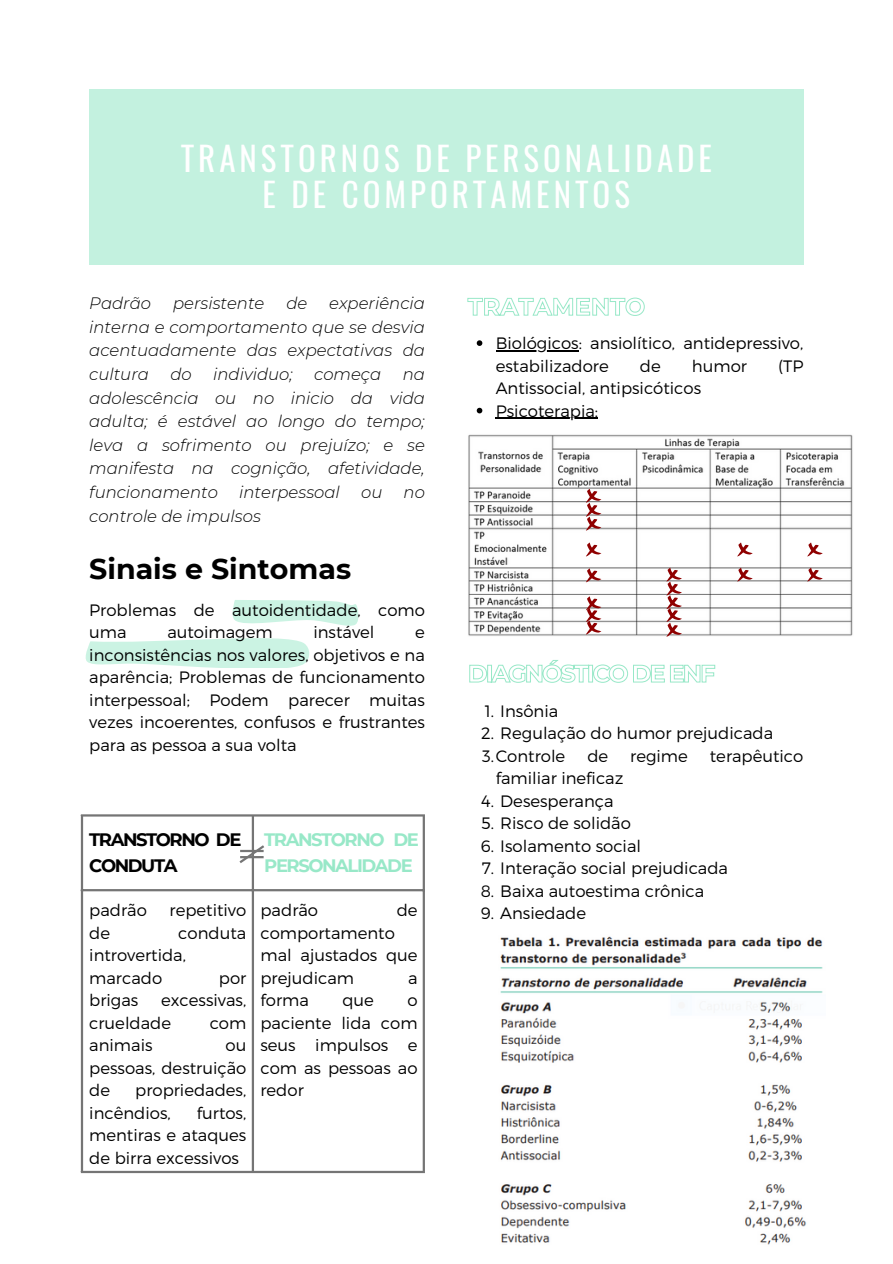
<style>
.page{position:relative;width:893px;height:1264px;background:#fff}
.page>*{position:absolute;margin:0;border:0;box-sizing:border-box;transform-origin:0 0}
.t1{font:33px/36px "Oswald";letter-spacing:.12em;color:#fff;text-align:center}
.t2{font:700 28.5px "Montserrat";color:#000}
.t3{font:700 18px/25.8px "Montserrat";letter-spacing:-.08em;color:#98e8c8}
.t4{font:700 18px/25.8px "Montserrat";letter-spacing:-.08em;color:#000}
.t5{font:300 16.5px/22.5px "Montserrat";color:#000}
.t6{font:italic 300 16.5px/23.5px "Montserrat";color:#000;text-align:justify}
</style>
<div class="page">
<div style="left:89px;top:89px;width:714px;height:176px;background:#c3f1df"></div>
<svg style="left:85px;top:638px;width:224px;height:30px;fill:#cbf3e3"></svg>
<svg style="left:232px;top:600px;width:127px;height:26px;fill:#cbf3e3"></svg>
<hr style="left:81px;top:816px;width:2px;height:354px;background:#757575">
<hr style="left:252px;top:816px;width:2px;height:354px;background:#757575">
<hr style="left:422px;top:816px;width:3px;height:354px;background:#757575">
<hr style="left:81px;top:814px;width:344px;height:2px;background:#757575">
<hr style="left:81px;top:889px;width:344px;height:2px;background:#757575">
<hr style="left:81px;top:1170px;width:344px;height:3px;background:#757575">
<svg style="left:476px;top:340px;width:6px;height:6px"></svg>
<hr style="left:495px;top:350px;width:83px;height:1px;background:#000">
<svg style="left:476px;top:408px;width:6px;height:5px"></svg>
<hr style="left:495px;top:418px;width:103px;height:1px;background:#000">
<svg style="left:467px;top:297px;width:178px;height:19px"></svg>
<svg style="left:469px;top:660px;width:246px;height:23px"></svg>
<svg style="left:239px;top:843px;width:25px;height:22px"></svg>
<img style="left:468px;top:434px;width:385px;height:202px">
<svg style="left:585px;top:489px;width:16px;height:41px"></svg>
<svg style="left:585px;top:568px;width:16px;height:14px"></svg>
<svg style="left:585px;top:542px;width:16px;height:14px"></svg>
<svg style="left:585px;top:596px;width:16px;height:38px"></svg>
<svg style="left:737px;top:542px;width:15px;height:14px"></svg>
<svg style="left:666px;top:567px;width:16px;height:69px"></svg>
<svg style="left:737px;top:567px;width:15px;height:14px"></svg>
<svg style="left:807px;top:567px;width:15px;height:14px"></svg>
<svg style="left:807px;top:542px;width:15px;height:14px"></svg>
<img style="left:500px;top:936px;width:323px;height:309px">
<p class="t1" style="left:181px;top:139px;width:532px">TRANSTORNOS DE PERSONALIDADE<br>E DE COMPORTAMENTOS</p>
<p class="t6" style="left:89px;top:291px;width:63px">Padrão</p>
<p class="t6" style="left:173px;top:291px;width:93px">persistente</p>
<p class="t6" style="left:286px;top:291px;width:22px">de</p>
<p class="t6" style="left:89px;top:291px;width:337px;text-indent:240px">experiência interna e comportamento que se desvia acentuadamente das expectativas da cultura</p>
<p class="t6" style="left:170px;top:362px;width:23px">do</p>
<p class="t6" style="left:213px;top:362px;width:81px">individuo;</p>
<p class="t6" style="left:314px;top:362px;width:69px">começa</p>
<p class="t6" style="left:89px;top:362px;width:337px;text-indent:313px">na adolescência ou no inicio da vida adulta; é estável ao longo do tempo; leva a sofrimento ou prejuízo; e se manifesta na cognição, afetividade, funcionamento</p>
<p class="t6" style="left:239px;top:480px;width:102px">interpessoal</p>
<p class="t6" style="left:361px;top:480px;width:23px">ou</p>
<p class="t6" style="left:403px;top:480px;width:23px">no</p>
<p class="t6" style="left:89px;top:504px;width:173px">controle de impulsos</p>
<p class="t2" style="left:89px;top:552px;width:263px">Sinais e Sintomas</p>
<p class="t5" style="left:89px;top:598px;width:337px">Problemas de autoidentidade, como uma</p>
<p class="t5" style="left:167px;top:620px;width:107px">autoimagem</p>
<p class="t5" style="left:313px;top:620px;width:63px">instável</p>
<p class="t5" style="left:89px;top:620px;width:337px;text-align:justify;text-indent:326px">e inconsistências nos valores, objetivos e na aparência; Problemas de funcionamento interpessoal; Podem parecer muitas vezes incoerentes, confusos e frustrantes para as pessoa a sua volta</p>
<p class="t4" style="left:89px;top:827px;width:154px">TRANSTORNO DE<br>CONDUTA</p>
<p class="t3" style="left:264px;top:827px;width:156px">TRANSTORNO DE<br>PERSONALIDADE</p>
<p class="t5" style="left:89px;top:898px;width:59px">padrão</p>
<p class="t5" style="left:170px;top:898px;width:78px">repetitivo</p>
<p class="t5" style="left:89px;top:920px;width:22px">de</p>
<p class="t5" style="left:260px;top:898px;width:59px">padrão</p>
<p class="t5" style="left:396px;top:898px;width:22px">de</p>
<p class="t5" style="left:260px;top:920px;width:159px">comportamento mal ajustados que prejudicam</p>
<p class="t5" style="left:89px;top:920px;width:159px;text-indent:89px">conduta introvertida, marcado</p>
<p class="t5" style="left:219px;top:965px;width:29px">por</p>
<p class="t5" style="left:408px;top:965px;width:11px">a</p>
<p class="t5" style="left:89px;top:988px;width:51px">brigas</p>
<p class="t5" style="left:89px;top:988px;width:158px;text-indent:72px">excessivas, crueldade</p>
<p class="t5" style="left:210px;top:1010px;width:38px">com</p>
<p class="t5" style="left:89px;top:1033px;width:65px">animais</p>
<p class="t5" style="left:89px;top:1033px;width:159px;text-align:justify;text-indent:136px">ou pessoas, destruição de</p>
<p class="t5" style="left:89px;top:1078px;width:159px;text-indent:46px">propriedades, incêndios,</p>
<p class="t5" style="left:89px;top:1100px;width:159px;text-align:justify;text-indent:108px">furtos, mentiras e ataques de birra excessivos</p>
<p class="t5" style="left:260px;top:988px;width:50px">forma</p>
<p class="t5" style="left:342px;top:988px;width:33px">que</p>
<p class="t5" style="left:260px;top:988px;width:159px;text-align:justify;text-indent:147px">o paciente lida com seus impulsos e com as pessoas ao redor</p>
<p class="t5" style="left:495px;top:331px;width:309px">Biológicos: ansiolítico, antidepressivo, estabilizadore</p>
<p class="t5" style="left:640px;top:354px;width:22px">de</p>
<p class="t5" style="left:692px;top:354px;width:57px">humor</p>
<p class="t5" style="left:778px;top:354px;width:27px">(TP</p>
<p class="t5" style="left:495px;top:376px;width:207px">Antissocial, antipsicóticos</p>
<p class="t5" style="left:495px;top:399px;width:104px">Psicoterapia:</p>
<p class="t5" style="left:484px;top:698px;width:75px">1. Insônia</p>
<p class="t5" style="left:481px;top:721px;width:293px">2. Regulação do humor prejudicada</p>
<p class="t5" style="left:482px;top:743px;width:85px">3.Controle</p>
<p class="t5" style="left:587px;top:743px;width:22px">de</p>
<p class="t5" style="left:630px;top:743px;width:59px">regime</p>
<p class="t5" style="left:709px;top:743px;width:95px">terapêutico</p>
<p class="t5" style="left:495px;top:766px;width:129px">familiar ineficaz</p>
<p class="t5" style="left:481px;top:788px;width:134px">4. Desesperança</p>
<p class="t5" style="left:481px;top:811px;width:151px">5. Risco de solidão</p>
<p class="t5" style="left:481px;top:833px;width:162px">6. Isolamento social</p>
<p class="t5" style="left:481px;top:856px;width:248px">7. Interação social prejudicada</p>
<p class="t5" style="left:480px;top:878px;width:225px">8. Baixa autoestima crônica</p>
<p class="t5" style="left:481px;top:901px;width:107px">9. Ansiedade</p>
</div>
